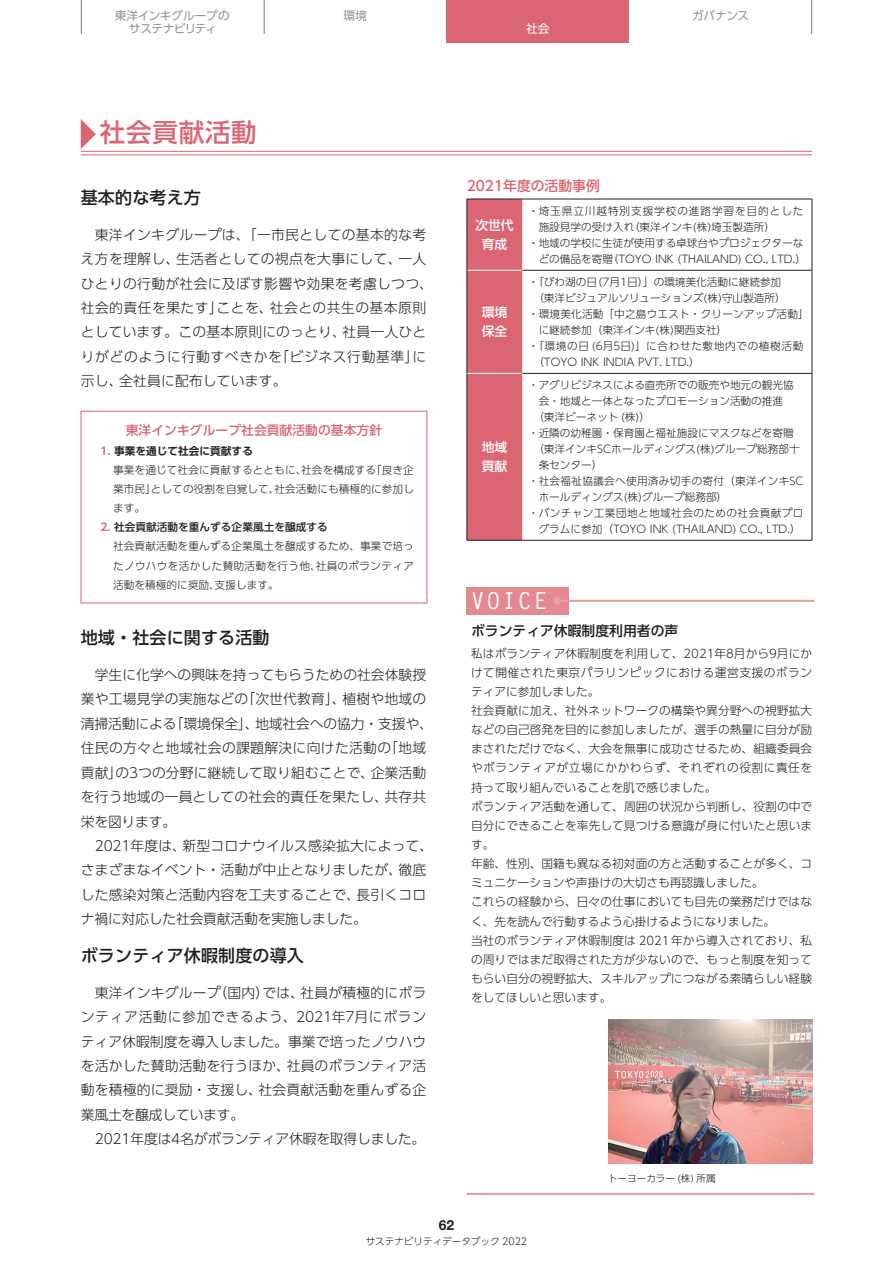
<style>
.page{position:relative;width:893px;height:1263px;background:#fff}
.page>*{position:absolute;margin:0;border:0;box-sizing:border-box;transform-origin:0 0}
.t1{font:500 25.5px "UD Shin Go Pro";letter-spacing:.03em;color:#db6573}
.t2{font:700 23.4px "Letter Gothic Std";letter-spacing:.07em;color:#fff}
.t3{font:500 16.95px "UD Shin Go Pro";letter-spacing:.01em;color:#231f20}
.t4{font:300 13.8px/24.5px "UD Shin Go Pro";letter-spacing:.01em;color:#231f20}
.t5{font:300 13.8px "UD Shin Go Pro";letter-spacing:-.015em;color:#231f20}
.t6{font:500 13.8px "UD Shin Go Pro";color:#231f20}
.t7{font:500 13.8px "UD Shin Go Pro";color:#db6573}
.t8{font:700 13.8px "Helvetica Neue";color:#231f20}
.t9{font:500 12.75px "UD Shin Go Pro";letter-spacing:.005em;color:#db6573}
.t10{font:500 12.75px/19.2px "UD Shin Go Pro";color:#fff}
.t11{font:300 11.7px/19.2px "UD Shin Go Pro";letter-spacing:.005em;color:#231f20}
.t12{font:11.7px "UD Shin Go Pro";letter-spacing:-.01em;color:#939598}
.t13{font:11.7px "UD Shin Go Pro";letter-spacing:-.06em;color:#939598}
.t14{font:11.7px "UD Shin Go Pro";letter-spacing:-.03em;color:#939598}
.t15{font:11.7px "UD Shin Go Pro";color:#fff}
.t16{font:300 10.65px/19.2px "UD Shin Go Pro";color:#231f20;text-align:justify}
.t17{font:300 10.65px "UD Shin Go Pro";letter-spacing:.06em;color:#231f20}
.t18{font:300 10.65px "UD Shin Go Pro";letter-spacing:.02em;color:#231f20}
.t19{font:300 10.65px "UD Shin Go Pro";letter-spacing:.03em;color:#231f20}
.t20{font:300 10.65px "UD Shin Go Pro";letter-spacing:.04em;color:#231f20}
.t21{font:300 10.65px "UD Shin Go Pro";letter-spacing:.085em;color:#231f20}
.t22{font:700 10.65px "UD Shin Go Pro De";letter-spacing:.005em;color:#231f20}
.t23{font:300 9.6px "UD Shin Go Pro";color:#231f20}
.s1{color:#db6573}
.s2{font-family:"UD Shin Go Pro De";font-weight:700;color:#db6573}
.s3{font-weight:500}
</style>
<div class="page">
<hr style="left:81px;top:151px;width:731px;height:1px;background:#db6573">
<hr style="left:81px;top:154px;width:731px;height:1px;background:#db6573">
<svg style="left:81px;top:119px;width:15px;height:30px"></svg>
<div style="left:81px;top:411px;width:346px;height:192px;border:1px solid #db6573"></div>
<div style="left:468px;top:200px;width:54px;height:340px;background:#db6573"></div>
<hr style="left:467px;top:270px;width:55px;height:1px;background:#fff">
<hr style="left:467px;top:373px;width:55px;height:1px;background:#fff">
<hr style="left:467px;top:199px;width:55px;height:1px;background:#231f20">
<hr style="left:467px;top:199px;width:1px;height:71px;background:#231f20">
<hr style="left:467px;top:270px;width:1px;height:103px;background:#231f20">
<hr style="left:467px;top:373px;width:1px;height:167px;background:#231f20">
<hr style="left:467px;top:540px;width:55px;height:1px;background:#231f20">
<hr style="left:522px;top:199px;width:290px;height:1px;background:#231f20">
<hr style="left:812px;top:199px;width:1px;height:71px;background:#231f20">
<hr style="left:522px;top:270px;width:290px;height:1px;background:#231f20">
<hr style="left:812px;top:270px;width:1px;height:103px;background:#231f20">
<hr style="left:522px;top:373px;width:290px;height:1px;background:#231f20">
<hr style="left:812px;top:374px;width:1px;height:166px;background:#231f20">
<hr style="left:522px;top:540px;width:290px;height:1px;background:#231f20">
<hr style="left:467px;top:1193px;width:347px;height:2px;background:#ea9ea1">
<img style="left:608px;top:1019px;width:204px;height:145px">
<div style="left:467px;top:587px;width:102px;height:27px;background:#e4898f"></div>
<hr style="left:557px;top:600px;width:257px;height:2px;background:#ea9ea1">
<div style="left:553px;top:597px;width:8px;height:8px;background:#ea9ea1;border-radius:50%"></div>
<div style="left:446px;top:0;width:183px;height:43px;background:#db6573"></div>
<hr style="left:811px;top:0;width:1px;height:34px;background:#808285">
<hr style="left:264px;top:0;width:1px;height:34px;background:#808285">
<hr style="left:81px;top:0;width:1px;height:34px;background:#808285">
<p class="t12" style="left:115px;top:6px;width:117px">東洋インキグループの</p>
<p class="t14" style="left:343px;top:6px;width:25px">環境</p>
<p class="t13" style="left:129px;top:19px;width:89px">サステナビリティ</p>
<p class="t15" style="left:526px;top:19px;width:25px">社会</p>
<p class="t14" style="left:692px;top:6px;width:58px">ガバナンス</p>
<h1 class="t1" style="left:100px;top:111px;width:158px">社会貢献活動</h1>
<p class="t3" style="left:81px;top:184px;width:122px">基本的な考え方</p>
<p class="t4" style="left:81px;top:222px;width:354px;text-indent:14px">東洋インキグループは、「一市民としての基本的な考え方を理解し、生活者としての視点を大事にして、一人ひとりの行動が社会に及ぼす影響や効果を考慮しつつ、社会的責任を果たす」ことを、社会との共生の基本原則としています。この基本原則にのっとり、社員一人ひとりがどのように行動すべきかを「ビジネス行動基準」に示し、全社員に配布しています。</p>
<p class="t9" style="left:126px;top:420px;width:258px">東洋インキグループ社会貢献活動の基本方針</p>
<p class="t22" style="left:100px;top:442px;width:154px"><span class="s1">1.</span> 事業を通じて社会に貢献する</p>
<p class="t16" style="left:113px;top:460px;width:302px">事業を通じて社会に貢献するとともに、社会を構成する「良き企業市民」としての役割を自覚して、社会活動にも積極的に参加します。</p>
<p class="t16" style="left:113px;top:517px;width:302px;text-align:left;text-indent:-13px"><span class="s2">2.</span> <span class="s3">社会貢献活動を重んずる企業風土を醸成する<br></span>社会貢献活動を重んずる企業風土を醸成するため、事業で培ったノウハウを活かした賛助活動を行う他、社員のボランティア活動を積極的に奨励、支援します。</p>
<p class="t3" style="left:81px;top:624px;width:190px">地域・社会に関する活動</p>
<p class="t4" style="left:81px;top:662px;width:354px;text-indent:14px">学生に化学への興味を持ってもらうための社会体験授業や工場見学の実施などの「次世代教育」、植樹や地域の清掃活動による「環境保全」、地域社会への協力・支援や、住民の方々と地域社会の課題解決に向けた活動の「地域貢献」の3つの分野に継続して取り組むことで、企業活動を行う地域の一員としての社会的責任を果たし、共存共栄を図ります。</p>
<p class="t4" style="left:81px;top:833px;width:354px;text-indent:14px">2021年度は、新型コロナウイルス感染拡大によって、さまざまなイベント・活動が中止となりましたが、徹底した感染対策と活動内容を工夫することで、長引くコロナ禍に対応した社会貢献活動を実施しました。</p>
<p class="t3" style="left:81px;top:942px;width:225px">ボランティア休暇制度の導入</p>
<p class="t4" style="left:81px;top:980px;width:347px;text-align:justify;text-indent:14px">東洋インキグループ（国内）では、社員が積極的にボランティア活動に参加できるよう、2021年7月にボランティア休暇制度を導入しました。事業で培ったノウハウを活かした賛助活動を行うほか、社員のボランティア活動を積極的に奨励・支援し、社会貢献活動を重んずる企業風土を醸成しています。</p>
<p class="t5" style="left:95px;top:1128px;width:332px">2021年度は4名がボランティア休暇を取得しました。</p>
<p class="t7" style="left:467px;top:174px;width:135px">2021年度の活動事例</p>
<p class="t10" style="left:475px;top:215px;width:40px;text-align:center">次世代育成</p>
<p class="t21" style="left:528px;top:202px;width:277px">・埼玉県立川越特別支援学校の進路学習を目的とした</p>
<p class="t16" style="left:539px;top:217px;width:238px">施設見学の受け入れ（東洋インキ(株)埼玉製造所）</p>
<p class="t16" style="left:528px;top:233px;width:277px">・地域の学校に生徒が使用する卓球台やプロジェクターな</p>
<p class="t16" style="left:539px;top:249px;width:269px">どの備品を寄贈（TOYO INK (THAILAND) CO., LTD.）</p>
<p class="t10" style="left:482px;top:302px;width:27px">環境保全</p>
<p class="t10" style="left:482px;top:437px;width:27px">地域貢献</p>
<p class="t16" style="left:528px;top:272px;width:255px">・「びわ湖の日（7月1日）」の環境美化活動に継続参加</p>
<p class="t16" style="left:533px;top:288px;width:254px">（東洋ビジュアルソリューションズ(株)守山製造所）</p>
<p class="t18" style="left:528px;top:305px;width:282px">・環境美化活動「中之島ウエスト・クリーンアップ活動」</p>
<p class="t16" style="left:539px;top:320px;width:190px">に継続参加（東洋インキ(株)関西支社）</p>
<p class="t17" style="left:528px;top:337px;width:277px">・「環境の日 (6月5日)」に合わせた敷地内での植樹活動</p>
<p class="t16" style="left:533px;top:352px;width:168px">（TOYO INK INDIA PVT. LTD.）</p>
<p class="t16" style="left:528px;top:375px;width:267px">・アグリビジネスによる直売所での販売や地元の観光協</p>
<p class="t16" style="left:539px;top:391px;width:246px">会・地域と一体となったプロモーション活動の推進</p>
<p class="t16" style="left:533px;top:407px;width:118px">（東洋ビーネット (株)）</p>
<p class="t16" style="left:528px;top:423px;width:267px">・近隣の幼稚園・保育園と福祉施設にマスクなどを寄贈</p>
<p class="t16" style="left:533px;top:439px;width:268px">（東洋インキSCホールディングス(株)グループ総務部十</p>
<p class="t16" style="left:539px;top:455px;width:65px">条センター）</p>
<p class="t19" style="left:528px;top:472px;width:277px">・社会福祉協議会へ使用済み切手の寄付（東洋インキSC</p>
<p class="t16" style="left:539px;top:487px;width:190px">ホールディングス(株)グループ総務部）</p>
<p class="t20" style="left:528px;top:504px;width:277px">・バンチャン工業団地と地域社会のための社会貢献プロ</p>
<p class="t16" style="left:539px;top:519px;width:264px">グラムに参加（TOYO INK (THAILAND) CO., LTD.）</p>
<h2 class="t2" style="left:471px;top:586px;width:78px">VOICE</h2>
<p class="t6" style="left:471px;top:620px;width:209px">ボランティア休暇制度利用者の声</p>
<p class="t11" style="left:471px;top:643px;width:343px">私はボランティア休暇制度を利用して、2021年8月から9月にかけて開催された東京パラリンピックにおける運営支援のボランティアに参加しました。<br>社会貢献に加え、社外ネットワークの構築や異分野への視野拡大などの自己啓発を目的に参加しましたが、選手の熱量に自分が励まされただけでなく、大会を無事に成功させるため、組織委員会やボランティアが立場にかかわらず、それぞれの役割に責任を持って取り組んでいることを肌で感じました。<br>ボランティア活動を通して、周囲の状況から判断し、役割の中で自分にできることを率先して見つける意識が身に付いたと思います。<br>年齢、性別、国籍も異なる初対面の方と活動することが多く、コミュニケーションや声掛けの大切さも再認識しました。<br>これらの経験から、日々の仕事においても目先の業務だけではなく、先を読んで行動するよう心掛けるようになりました。<br>当社のボランティア休暇制度は 2021年から導入されており、私の周りではまだ取得された方が少ないので、もっと制度を知ってもらい自分の視野拡大、スキルアップにつながる素晴らしい経験をしてほしいと思います。</p>
<p class="t23" style="left:608px;top:1171px;width:109px">トーヨーカラー (株) 所属</p>
<p class="t8" style="left:439px;top:1214px;width:17px">62</p>
<p class="t23" style="left:366px;top:1234px;width:163px">サステナビリティデータブック 2022</p>
</div>
